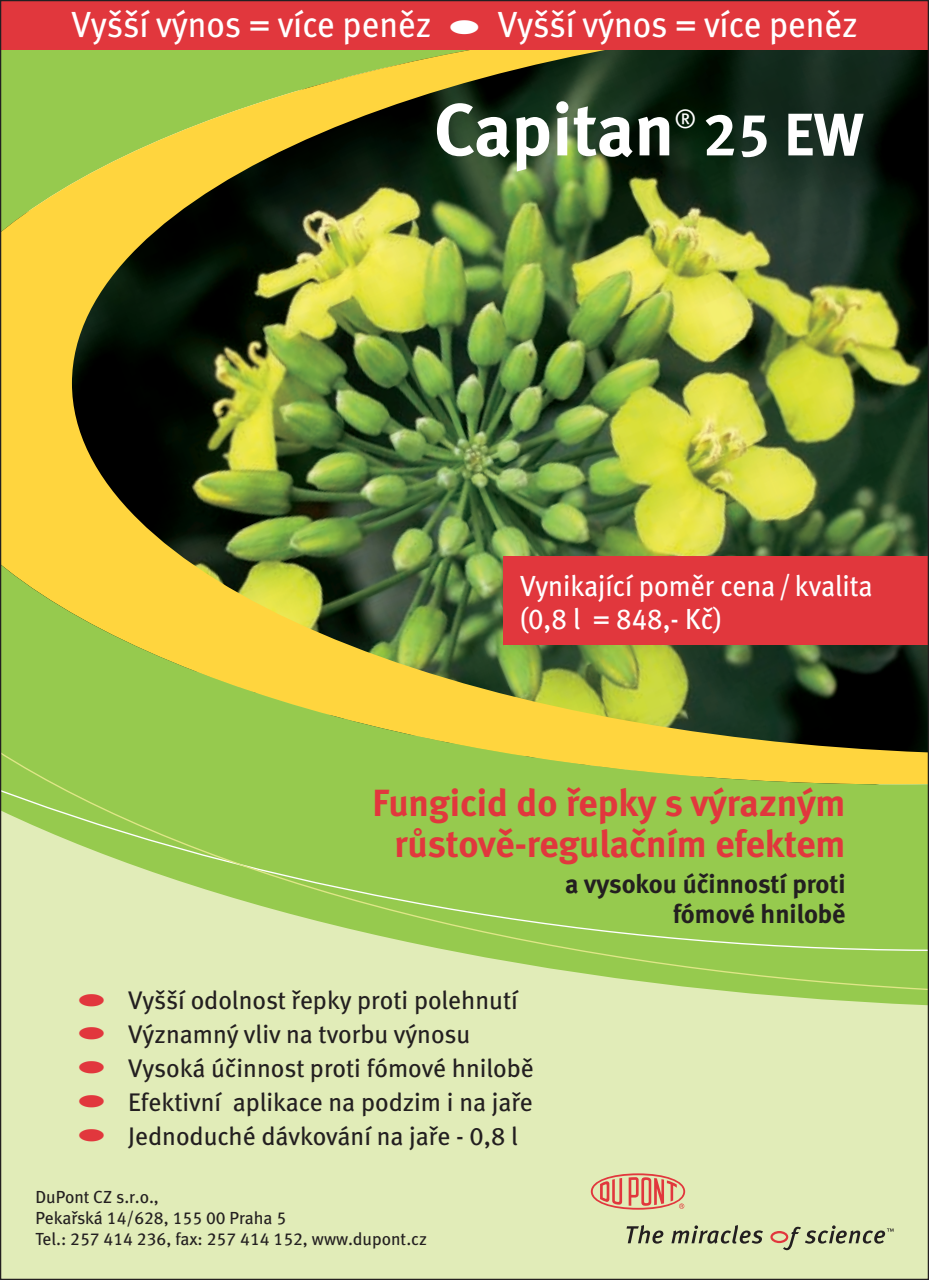
<style>
.page{position:relative;width:929px;height:1280px;background:#fff}
.page>*{position:absolute;margin:0;border:0;box-sizing:border-box;transform-origin:0 0}
.t1{font:73.5px "Meta Bold CELF";color:#fff}
.t2{font:59.75px "Meta Bold CELF";color:#fff}
.t3{font:37.75px/40.8px "Meta Bold CELF";letter-spacing:-.005em;color:#e1373d;text-align:center}
.t4{font:36.25px "Meta Book CELF";color:#fff;scale:.95 1}
.t5{font:29px/33.5px "Meta Book CELF";color:#fff;scale:.95 1}
.t6{font:26.25px/30.5px "Meta Bold CELF";color:#231f20;text-align:right}
.t7{font:25.75px "Meta Book CELF";color:#fff}
.t8{font:25.5px "Meta Book CELF";color:#231f20}
.t9{font:17.5px/21px "Meta Book CELF";color:#231f20}
.s1{color:#e1373d}
</style>
<div class="page">
<div style="left:0;top:788px;width:928px;height:491px;background:#e1ecb8"></div>
<img style="left:3px;top:50px;width:922px;height:493px">
<svg style="left:3px;top:543px;width:922px;height:462px;background:#99a344"></svg>
<svg style="left:3px;top:735px;width:922px;height:255px"></svg>
<svg style="left:590px;top:1173px;width:95px;height:36px"></svg>
<svg style="left:626px;top:1225px;width:267px;height:24px"></svg>
<div style="left:503px;top:556px;width:425px;height:89px;background:#e1373d"></div>
<div style="left:0;top:0;width:928px;height:50px;background:#e1373d"></div>
<h3 class="t4" style="left:72px;top:3px;width:828px">Vyšší výnos = více peněz ● Vyšší výnos = více peněz</h3>
<h1 class="t1" style="left:434px;top:83px;width:242px">Capitan</h1>
<p class="t7" style="left:674px;top:103px;width:23px">®</p>
<h2 class="t2" style="left:703px;top:97px;width:161px">25 EW</h2>
<p class="t5" style="left:520px;top:569px;width:372px">Vynikající poměr cena/kvalita (0,8 l = 848,- Kč)</p>
<h3 class="t3" style="left:372px;top:782px;width:474px">Fungicid do řepky s výrazným růstově-regulačním efektem</h3>
<p class="t6" style="left:565px;top:868px;width:282px">a vysokou účinností proti fómové hnilobě</p>
<p class="t8" style="left:76px;top:984px;width:443px"><span class="s1">●</span> Vyšší odolnost řepky proti polehnutí</p>
<p class="t8" style="left:76px;top:1018px;width:396px"><span class="s1">●</span> Významný vliv na tvorbu výnosu</p>
<p class="t8" style="left:76px;top:1052px;width:459px"><span class="s1">●</span> Vysoká účinnost proti fómové hnilobě</p>
<p class="t8" style="left:76px;top:1086px;width:458px"><span class="s1">●</span> Efektivní aplikace na podzim i na jaře</p>
<p class="t8" style="left:76px;top:1120px;width:443px"><span class="s1">●</span> Jednoduché dávkování na jaře - 0,8 l</p>
<p class="t9" style="left:35px;top:1185px;width:393px">DuPont CZ s.r.o.,<br>Pekařská 14/628, 155 00 Praha 5<br>Tel.: 257 414 236, fax: 257 414 152, www.dupont.cz</p>
</div>
